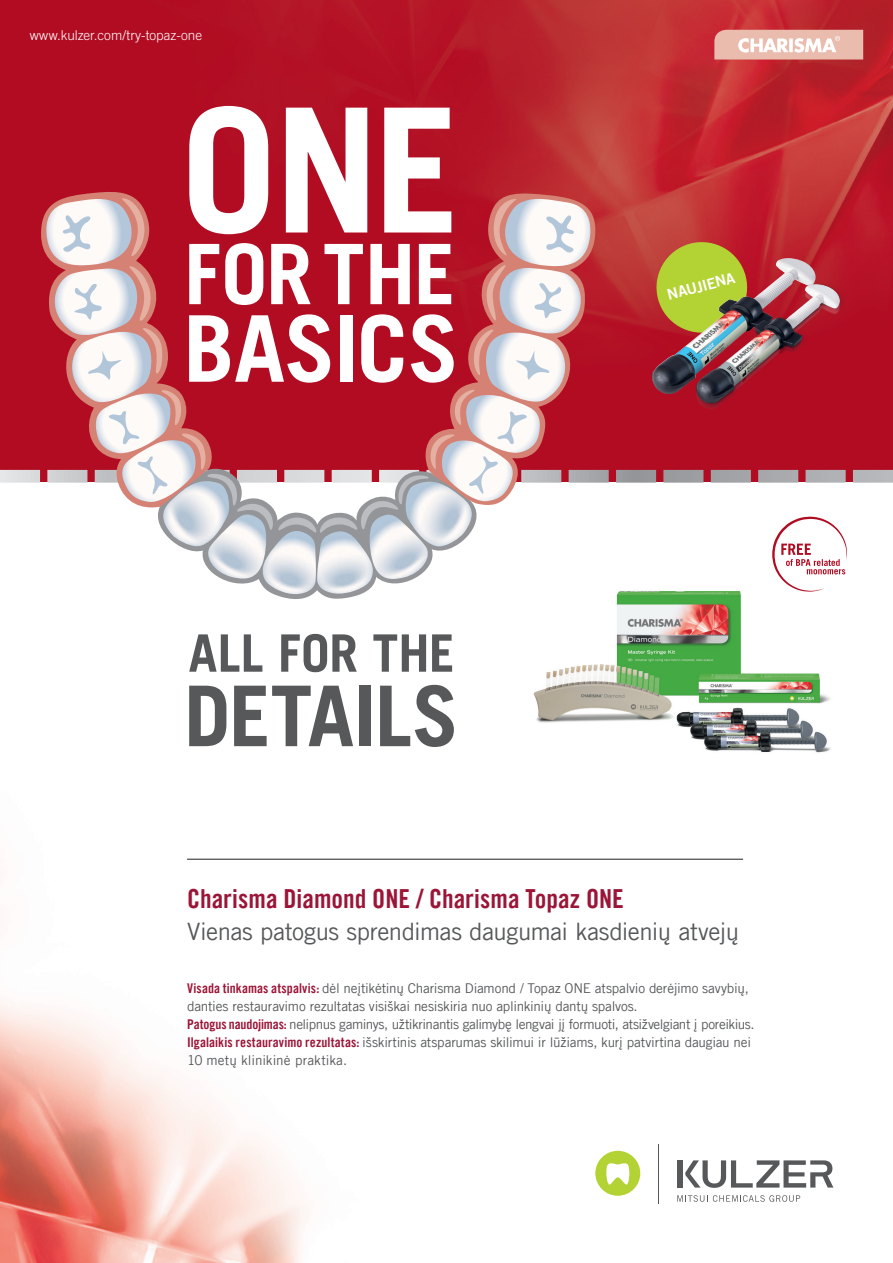
<style>
.page{position:relative;width:893px;height:1263px;background:#fff}
.page>*{position:absolute;margin:0;border:0;box-sizing:border-box;transform-origin:0 0}
.t1{font:700 172.95px "Trade Gothic LT Com";color:#fff}
.t2{font:700 92.1px "Trade Gothic LT Com";letter-spacing:-.01em;color:#fff}
.t3{font:700 83.85px "Trade Gothic LT Com";letter-spacing:-.015em;color:#57585a}
.t4{font:700 83.4px "Trade Gothic LT Com";color:#fff}
.t5{font:700 51.6px "Trade Gothic LT Com";color:#57585a}
.t6{font:26.25px "Trade Gothic LT Com Bd Cn 20";color:#9b1537}
.t7{font:24px "Trade Gothic LT Com";letter-spacing:-.02em;color:#57585a}
.Body_Anzeige{font:15px "Trade Gothic LT Com Bd 2";color:#fff}
.t8{font:13.5px/18px "Trade Gothic LT Com";letter-spacing:-.02em;color:#57585a}
.t9{font:300 13.5px "Trade Gothic LT Com";color:#fff}
.s1{font-family:"Trade Gothic LT Com Bd Cn 20";color:#9b1537}
</style>
<div class="page">
<img style="left:0;top:858px;width:394px;height:405px">
<img style="left:0;top:0;width:893px;height:197px">
<hr style="left:187px;top:859px;width:556px;height:1px;background:#231f20">
<hr style="left:658px;top:1144px;width:1px;height:59px;background:#57585a">
<svg style="left:677px;top:1195px;width:123px;height:7px"></svg>
<div style="left:677px;top:1160px;width:5px;height:27px;background:#57585a"></div>
<svg style="left:685px;top:1160px;width:148px;height:28px"></svg>
<div style="left:595px;top:1151px;width:45px;height:45px;background:#b3d234;border-radius:50%"></div>
<svg style="left:606px;top:1163px;width:24px;height:22px"></svg>
<svg style="left:274px;top:594px;width:87px;height:5px"></svg>
<img style="left:533px;top:594px;width:298px;height:159px">
<img style="left:571px;top:595px;width:46px;height:88px">
<svg style="left:0;top:197px;width:893px;height:397px"></svg>
<svg style="left:714px;top:30px;width:149px;height:30px"></svg>
<img style="left:652px;top:260px;width:133px;height:135px">
<img style="left:669px;top:271px;width:183px;height:142px">
<p class="t9" style="left:30px;top:27px;width:174px">www.kulzer.com/try-topaz-one</p>
<p class="t1" style="left:181px;top:65px;width:281px">ONE</p>
<p class="t4" style="left:184px;top:223px;width:273px">FORTHE</p>
<p class="t2" style="left:183px;top:292px;width:277px">BASICS</p>
<p class="t5" style="left:189px;top:622px;width:268px">ALL FOR THE</p>
<p class="t3" style="left:184px;top:665px;width:276px">DETAILS</p>
<p class="Body_Anzeige" style="left:665px;top:286px;width:71px;rotate:-15deg">NAUJIENA</p>
<p class="t6" style="left:187px;top:883px;width:438px">Charisma Diamond ONE / Charisma Topaz ONE</p>
<p class="t7" style="left:187px;top:916px;width:553px">Vienas patogus sprendimas daugumai kasdienių atvejų</p>
<p class="t8" style="left:187px;top:979px;width:569px"><span class="s1">Visada tinkamas atspalvis:</span> dėl neįtikėtinų Charisma Diamond / Topaz ONE atspalvio derėjimo savybių, danties restauravimo rezultatas visiškai nesiskiria nuo aplinkinių dantų spalvos.<br><span class="s1">Patogus naudojimas:</span> nelipnus gaminys, užtikrinantis galimybę lengvai jį formuoti, atsižvelgiant į poreikius.</p>
<p class="t8" style="left:187px;top:1033px;width:565px"><span class="s1">Ilgalaikis restauravimo rezultatas:</span> išskirtinis atsparumas skilimui ir lūžiams, kurį patvirtina daugiau nei<br>10 metų klinikinė praktika.</p>
</div>
